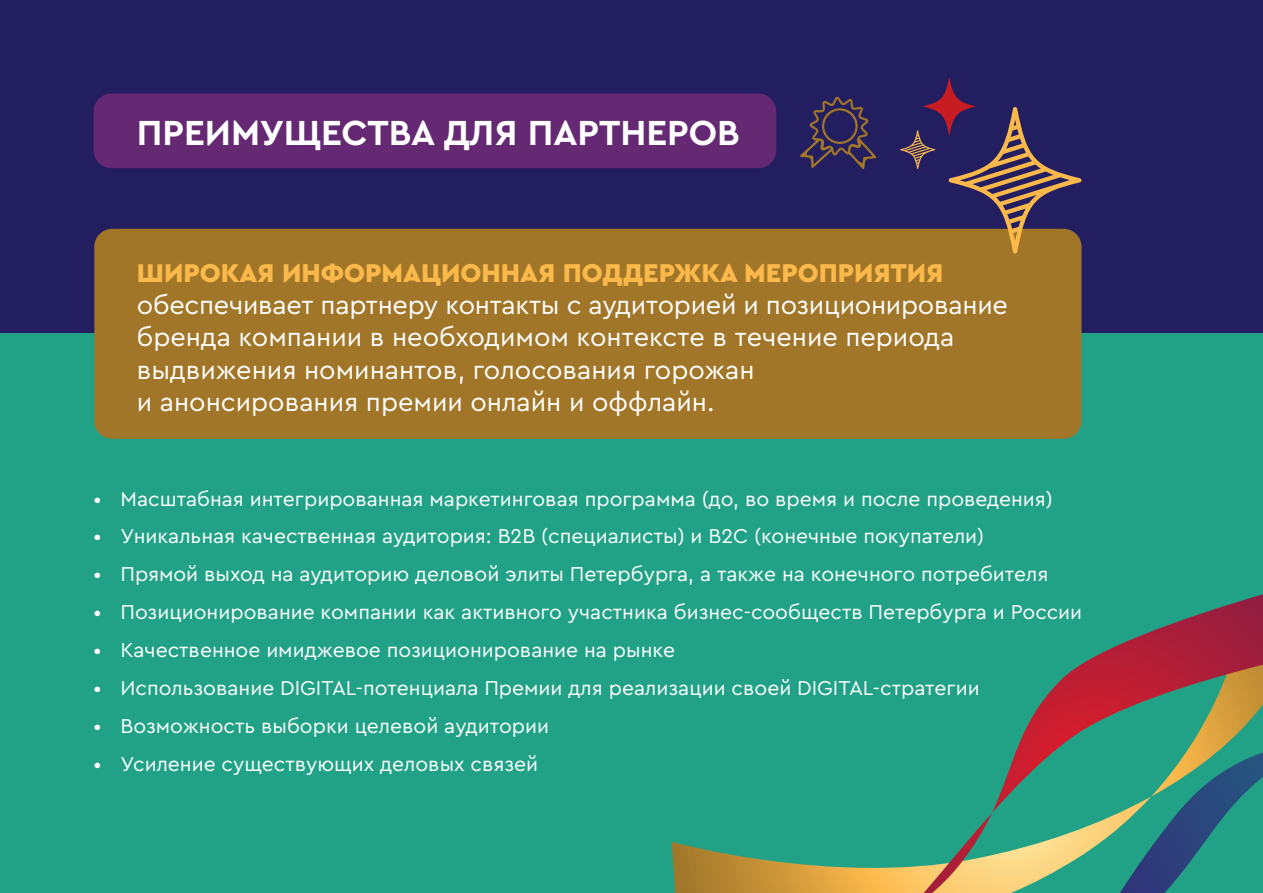
<style>
.page{position:relative;width:1263px;height:893px;background:#fff}
.page>*{position:absolute;margin:0;border:0;box-sizing:border-box;transform-origin:0 0}
.t1{font:700 36.45px "Cera Pro";color:#fff}
.t2{font:27px/32.4px "Cera Pro";color:#fff}
.t3{font:21px "Cera Pro";color:#fff}
.s1{font-weight:900;color:#fcb94b}
</style>
<div class="page">
<div style="left:0;top:0;width:1263px;height:881px;background:#231e60"></div>
<div style="left:0;top:334px;width:1263px;height:559px;background:#21a286"></div>
<div style="left:94px;top:229px;width:987px;height:210px;background:#a17628;border-radius:18px"></div>
<div style="left:94px;top:94px;width:682px;height:74px;background:#652973;border-radius:18px"></div>
<svg style="left:922px;top:77px;width:54px;height:59px"></svg>
<svg style="left:900px;top:130px;width:35px;height:39px"></svg>
<svg style="left:672px;top:842px;width:252px;height:51px"></svg>
<svg style="left:924px;top:594px;width:339px;height:299px"></svg>
<svg style="left:949px;top:107px;width:132px;height:147px"></svg>
<svg style="left:800px;top:97px;width:76px;height:72px"></svg>
<p class="t1" style="left:137px;top:108px;width:605px">ПРЕИМУЩЕСТВА ДЛЯ ПАРТНЕРОВ</p>
<p class="t2" style="left:137px;top:255px;width:873px"><span class="s1">ШИРОКАЯ ИНФОРМАЦИОННАЯ ПОДДЕРЖКА МЕРОПРИЯТИЯ </span>обеспечивает партнеру контакты с аудиторией и позиционирование бренда компании в необходимом контексте в течение периода выдвижения номинантов, голосования горожан<br>и анонсирования премии онлайн и оффлайн.</p>
<p class="t3" style="left:94px;top:484px;width:961px">• Масштабная интегрированная маркетинговая программа (до, во время и после проведения)</p>
<p class="t3" style="left:94px;top:522px;width:892px">• Уникальная качественная аудитория: B2B (специалисты) и B2C (конечные покупатели)</p>
<p class="t3" style="left:94px;top:560px;width:956px">• Прямой выход на аудиторию деловой элиты Петербурга, а также на конечного потребителя</p>
<p class="t3" style="left:94px;top:598px;width:990px">• Позиционирование компании как активного участника бизнес-сообществ Петербурга и России</p>
<p class="t3" style="left:94px;top:636px;width:583px">• Качественное имиджевое позиционирование на рынке</p>
<p class="t3" style="left:94px;top:674px;width:888px">• Использование DIGITAL-потенциала Премии для реализации своей DIGITAL-стратегии</p>
<p class="t3" style="left:94px;top:712px;width:457px">• Возможность выборки целевой аудитории</p>
<p class="t3" style="left:94px;top:750px;width:446px">• Усиление существующих деловых связей</p>
</div>
